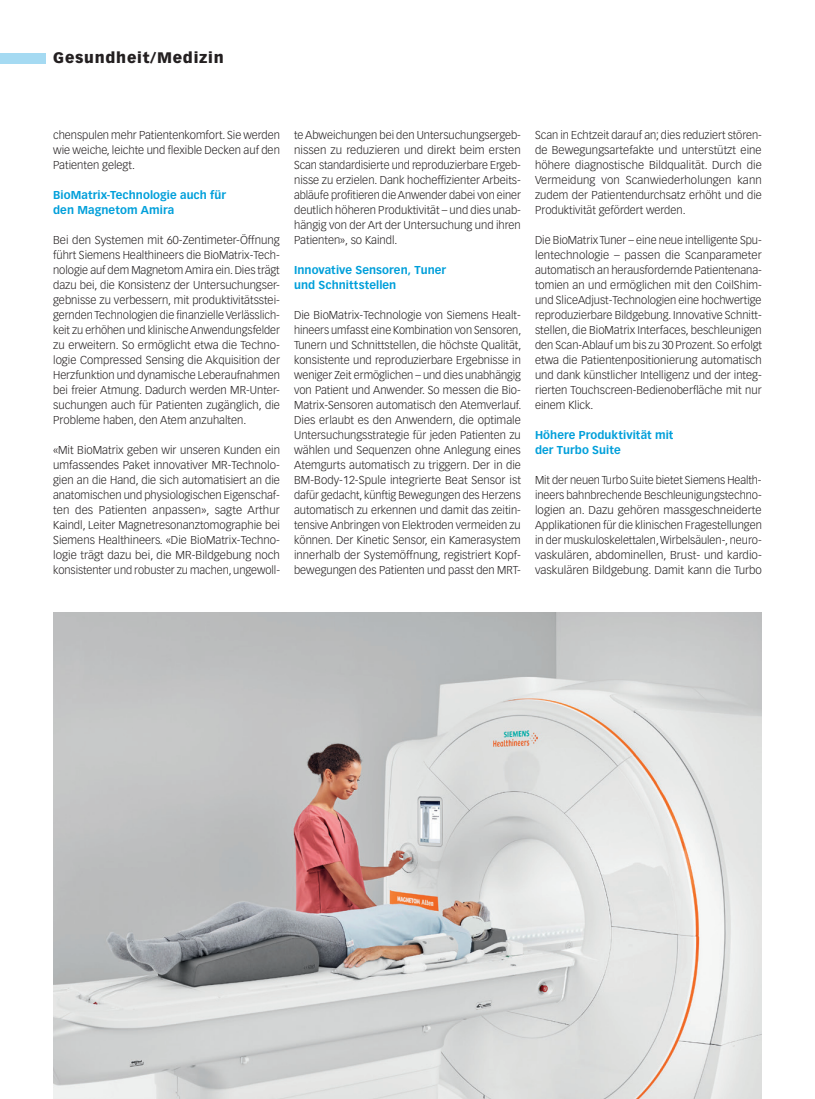
<style>
.page{position:relative;width:815px;height:1099px;background:#fff}
.page>*{position:absolute;margin:0;border:0;box-sizing:border-box;transform-origin:0 0}
.t1{font:900 15px "Vectora LT Std";letter-spacing:.05em;color:#231f20}
.t2{font:300 11.25px/15px "Vectora LT Std";color:#231f20;text-align:justify}
.t3{font:700 11.25px/15px "Vectora LT Std";letter-spacing:.005em;color:#009fda}
</style>
<div class="page">
<div style="left:0;top:53px;width:45px;height:10px;background:#a5daf2"></div>
<img style="left:53px;top:612px;width:709px;height:486px">
<h1 class="t1" style="left:53px;top:49px;width:172px">Gesundheit/Medizin</h1>
<p class="t2" style="left:53px;top:128px;width:228px">chenspulen mehr Patientenkomfort. Sie werden wie weiche, leichte und flexible Decken auf den Patienten gelegt.</p>
<p class="t3" style="left:53px;top:188px;width:174px">BioMatrix-Technologie auch für den Magnetom Amira</p>
<p class="t2" style="left:53px;top:233px;width:228px">Bei den Systemen mit 60-Zentimeter-Öffnung führt Siemens Healthineers die BioMatrix-Tech&shy;nologie auf dem Magnetom Amira ein. Dies trägt dazu bei, die Konsistenz der Untersuchungser&shy;gebnisse zu verbessern, mit produktivitätsstei&shy;gernden Technologien die finanzielle Verlässlich&shy;keit zu erhöhen und klinische Anwendungsfelder zu erweitern. So ermöglicht etwa die Techno&shy;logie Compressed Sensing die Akquisition der Herzfunktion und dynamische Leberaufnahmen bei freier Atmung. Dadurch werden MR-Unter&shy;suchungen auch für Patienten zugänglich, die Probleme haben, den Atem anzuhalten.</p>
<p class="t2" style="left:53px;top:443px;width:228px">«Mit BioMatrix geben wir unseren Kunden ein umfassendes Paket innovativer MR-Technolo&shy;gien an die Hand, die sich automatisiert an die anatomischen und physiologischen Eigenschaf&shy;ten des Patienten anpassen», sagte Arthur Kaindl, Leiter Magnetresonanztomographie bei Siemens Healthineers. «Die BioMatrix-Techno&shy;logie trägt dazu bei, die MR-Bildgebung noch konsistenter und robuster zu machen, ungewoll-</p>
<p class="t2" style="left:294px;top:128px;width:228px">te Abweichungen bei den Untersuchungsergeb&shy;nissen zu reduzieren und direkt beim ersten Scan standardisierte und reproduzierbare Ergeb&shy;nisse zu erzielen. Dank hocheffizienter Arbeits&shy;abläufe profitieren die Anwender dabei von einer deutlich höheren Produktivität – und dies unab&shy;hängig von der Art der Untersuchung und ihren Patienten», so Kaindl.</p>
<p class="t3" style="left:294px;top:263px;width:154px">Innovative Sensoren, Tuner und Schnittstellen</p>
<p class="t2" style="left:294px;top:308px;width:229px">Die BioMatrix-Technologie von Siemens Healt&shy;hineers umfasst eine Kombination von Sensoren, Tunern und Schnittstellen, die höchste Qualität, konsistente und reproduzierbare Ergebnisse in weniger Zeit ermöglichen – und dies unabhängig von Patient und Anwender. So messen die Bio-Matrix-Sensoren automatisch den Atemverlauf.<br>Dies erlaubt es den Anwendern, die optimale Untersuchungsstrategie für jeden Patienten zu wählen und Sequenzen ohne Anlegung eines Atemgurts automatisch zu triggern. Der in die BM-Body-12-Spule integrierte Beat Sensor ist dafür gedacht, künftig Bewegungen des Herzens automatisch zu erkennen und damit das zeitin&shy;tensive Anbringen von Elektroden vermeiden zu können. Der Kinetic Sensor, ein Kamerasystem innerhalb der Systemöffnung, registriert Kopf&shy;bewegungen des Patienten und passt den MRT-</p>
<p class="t2" style="left:535px;top:128px;width:228px">Scan in Echtzeit darauf an; dies reduziert stören&shy;de Bewegungsartefakte und unterstützt eine höhere diagnostische Bildqualität. Durch die Vermeidung von Scanwiederholungen kann zudem der Patientendurchsatz erhöht und die Produktivität gefördert werden.</p>
<p class="t2" style="left:535px;top:233px;width:228px">Die BioMatrix Tuner – eine neue intelligente Spu&shy;lentechnologie – passen die Scanparameter automatisch an herausfordernde Patientenana&shy;tomien an und ermöglichen mit den CoilShim&shy;und SliceAdjust-Technologien eine hochwertige reproduzierbare Bildgebung. Innovative Schnitt&shy;stellen, die BioMatrix Interfaces, beschleunigen den Scan-Ablauf um bis zu 30 Prozent. So erfolgt etwa die Patientenpositionierung automatisch und dank künstlicher Intelligenz und der integ&shy;rierten Touchscreen-Bedienoberfläche mit nur einem Klick.</p>
<p class="t3" style="left:535px;top:428px;width:140px">Höhere Produktivität mit der Turbo Suite</p>
<p class="t2" style="left:535px;top:473px;width:228px">Mit der neuen Turbo Suite bietet Siemens Health&shy;ineers bahnbrechende Beschleunigungstechno&shy;logien an. Dazu gehören massgeschneiderte Applikationen für die klinischen Fragestellungen in der muskuloskelettalen, Wirbelsäulen-, neuro&shy;vaskulären, abdominellen, Brust- und kardio&shy;vaskulären Bildgebung. Damit kann die Turbo</p>
</div>
